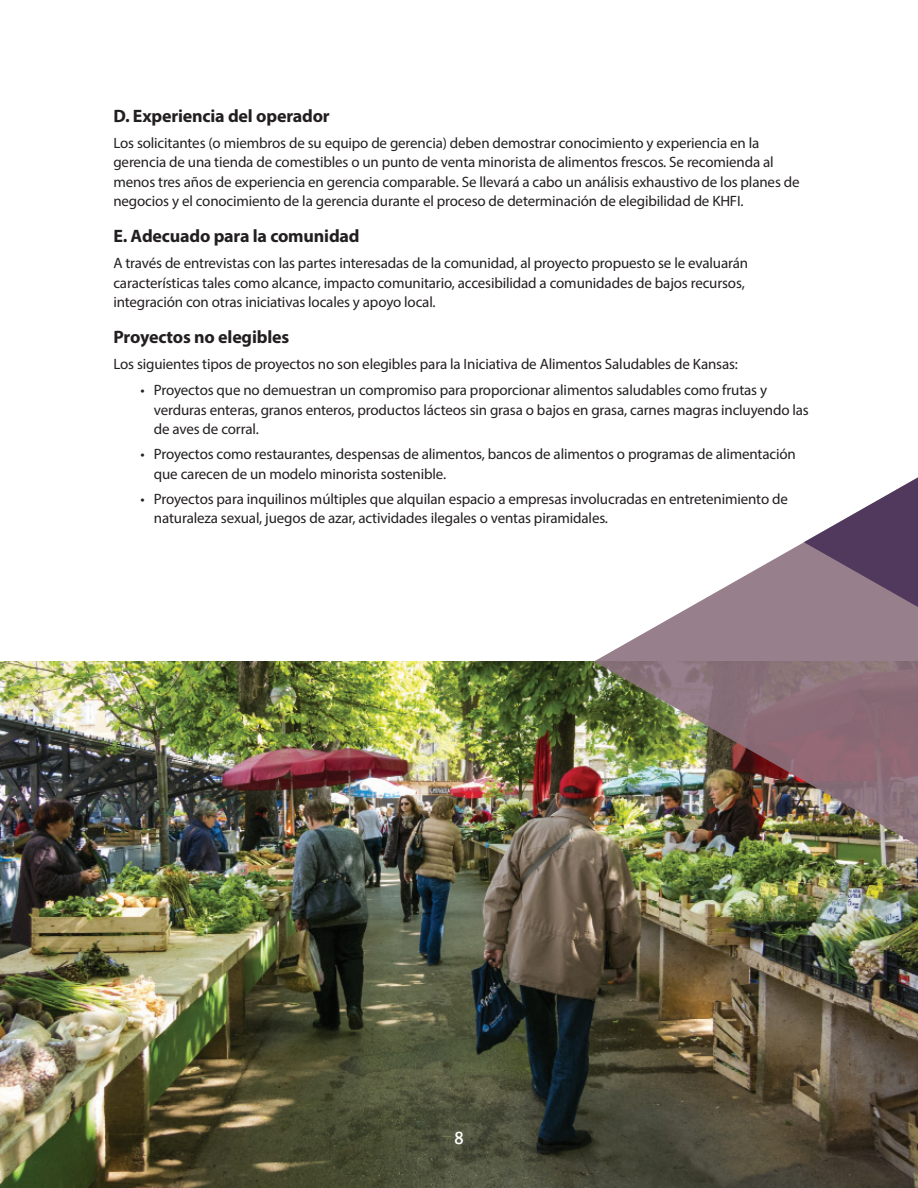
<style>
.page{position:relative;width:918px;height:1188px;background:#fff}
.page>*{position:absolute;margin:0;border:0;box-sizing:border-box;transform-origin:0 0}
.Subheading_Style_1{font:700 18px "Myriad Pro";letter-spacing:-.01em;color:#231f20}
.t1{font:500 condensed 18px "Franklin Gothic";color:#fff}
.Paragraph_Style{font:15px/19.5px "Myriad Pro";letter-spacing:-.01em;color:#231f20}
</style>
<div class="page">
<img style="left:0;top:662px;width:918px;height:526px">
<img style="left:594px;top:542px;width:324px;height:442px">
<svg style="left:804px;top:477px;width:114px;height:157px"></svg>
<p class="Subheading_Style_1" style="left:113px;top:104px;width:218px">D. Experiencia del operador</p>
<p class="Paragraph_Style" style="left:113px;top:133px;width:688px">Los solicitantes (o miembros de su equipo de gerencia) deben demostrar conocimiento y experiencia en la gerencia de una tienda de comestibles o un punto de venta minorista de alimentos frescos. Se recomienda al menos tres años de experiencia en gerencia comparable. Se llevará a cabo un análisis exhaustivo de los planes de negocios y el conocimiento de la gerencia durante el proceso de determinación de elegibilidad de KHFI.</p>
<p class="Subheading_Style_1" style="left:113px;top:224px;width:248px">E. Adecuado para la comunidad</p>
<p class="Paragraph_Style" style="left:113px;top:253px;width:636px">A través de entrevistas con las partes interesadas de la comunidad, al proyecto propuesto se le evaluarán características tales como alcance, impacto comunitario, accesibilidad a comunidades de bajos recursos, integración con otras iniciativas locales y apoyo local.</p>
<p class="Subheading_Style_1" style="left:113px;top:325px;width:177px">Proyectos no elegibles</p>
<p class="Paragraph_Style" style="left:113px;top:354px;width:626px">Los siguientes tipos de proyectos no son elegibles para la Iniciativa de Alimentos Saludables de Kansas:</p>
<p class="Paragraph_Style" style="left:154px;top:380px;width:657px;text-indent:-14px">• Proyectos que no demuestran un compromiso para proporcionar alimentos saludables como frutas y verduras enteras, granos enteros, productos lácteos sin grasa o bajos en grasa, carnes magras incluyendo las de aves de corral.</p>
<p class="Paragraph_Style" style="left:154px;top:444px;width:643px;text-indent:-14px">• Proyectos como restaurantes, despensas de alimentos, bancos de alimentos o programas de alimentación que carecen de un modelo minorista sostenible.</p>
<p class="Paragraph_Style" style="left:154px;top:489px;width:636px;text-indent:-14px">• Proyectos para inquilinos múltiples que alquilan espacio a empresas involucradas en entretenimiento de naturaleza sexual, juegos de azar, actividades ilegales o ventas piramidales.</p>
<p class="t1" style="left:454px;top:1126px;width:11px">8</p>
</div>
